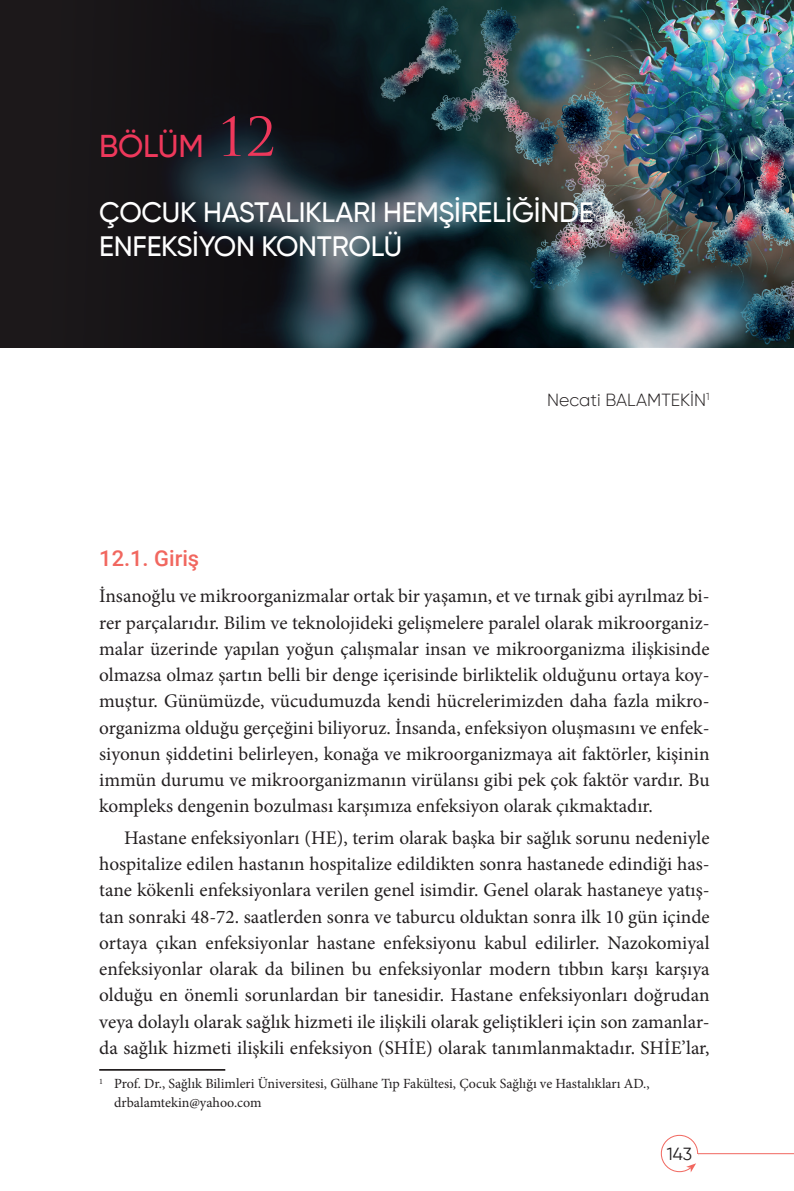
<style>
.page{position:relative;width:794px;height:1191px;background:#fff}
.page>*{position:absolute;margin:0;border:0;box-sizing:border-box;transform-origin:0 0}
.t1{font:51.98px "Trajan Pro";color:#ee385b}
.t2{font:500 31.5px "Gilroy";letter-spacing:-.01em;color:#ee385b}
.t3{font:500 28px/33.6px "Gilroy";letter-spacing:-.01em;color:#fff}
.t4{font:500 21.88px "Roboto";color:#f1675f}
.t5{font:19.25px/26.2px "Minion Pro";color:#231f20;text-align:justify}
.t6{font:300 17.5px "Gilroy";color:#231f20}
.t7{font:17.5px "Gilroy";color:#231f20}
.t8{font:14px/18.4px "Minion Pro";color:#231f20}
</style>
<div class="page">
<img style="left:589px;top:0;width:205px;height:347px">
<svg style="left:0;top:0;width:589px;height:347px;background:#222b31"></svg>
<hr style="left:698px;top:1153px;width:96px;height:1px;background:#f1675f">
<div style="left:661px;top:1134px;width:37px;height:38px;border:1px solid #f1675f;border-radius:50%"></div>
<div style="left:689px;top:1154px;width:9px;height:13px;background:#fff"></div>
<svg style="left:686px;top:1163px;width:10px;height:9px"></svg>
<hr style="left:99px;top:1069px;width:126px;height:1px;background:#231f20">
<h2 class="t2" style="left:99px;top:127px;width:106px">BÖLÜM</h2>
<h1 class="t1" style="left:217px;top:104px;width:60px">12</h1>
<h3 class="t3" style="left:99px;top:195px;width:496px">ÇOCUK HASTALIKLARI HEMŞİRELİĞİNDE<br>ENFEKSİYON KONTROLÜ</h3>
<p class="t6" style="left:547px;top:389px;width:164px">Necati BALAMTEKİN<sup>1</sup></p>
<p class="t4" style="left:99px;top:543px;width:101px">12.1. Giriş</p>
<p class="t5" style="left:99px;top:583px;width:612px">İnsanoğlu ve mikroorganizmalar ortak bir yaşamın, et ve tırnak gibi ayrılmaz bi&shy;rer parçalarıdır. Bilim ve teknolojideki gelişmelere paralel olarak mikroorganiz&shy;malar üzerinde yapılan yoğun çalışmalar insan ve mikroorganizma ilişkisinde olmazsa olmaz şartın belli bir denge içerisinde birliktelik olduğunu ortaya koy&shy;muştur. Günümüzde, vücudumuzda kendi hücrelerimizden daha fazla mikro&shy;organizma olduğu gerçeğini biliyoruz. İnsanda, enfeksiyon oluşmasını ve enfek&shy;siyonun şiddetini belirleyen, konağa ve mikroorganizmaya ait faktörler, kişinin immün durumu ve mikroorganizmanın virülansı gibi pek çok faktör vardır. Bu kompleks dengenin bozulması karşımıza enfeksiyon olarak çıkmaktadır.</p>
<p class="t5" style="left:99px;top:824px;width:612px;text-indent:25px">Hastane enfeksiyonları (HE), terim olarak başka bir sağlık sorunu nedeniyle hospitalize edilen hastanın hospitalize edildikten sonra hastanede edindiği has&shy;tane kökenli enfeksiyonlara verilen genel isimdir. Genel olarak hastaneye yatış&shy;tan sonraki 48-72. saatlerden sonra ve taburcu olduktan sonra ilk 10 gün içinde ortaya çıkan enfeksiyonlar hastane enfeksiyonu kabul edilirler. Nazokomiyal enfeksiyonlar olarak da bilinen bu enfeksiyonlar modern tıbbın karşı karşıya olduğu en önemli sorunlardan bir tanesidir. Hastane enfeksiyonları doğrudan veya dolaylı olarak sağlık hizmeti ile ilişkili olarak geliştikleri için son zamanlar&shy;da sağlık hizmeti ilişkili enfeksiyon (SHİE) olarak tanımlanmaktadır. SHİE’lar,</p>
<p class="t8" style="left:114px;top:1074px;width:537px;text-indent:-15px"><sup>1</sup> Prof. Dr., Sağlık Bilimleri Üniversitesi, Gülhane Tıp Fakültesi, Çocuk Sağlığı ve Hastalıkları AD., drbalamtekin@yahoo.com</p>
<p class="t7" style="left:667px;top:1143px;width:27px">143</p>
</div>
